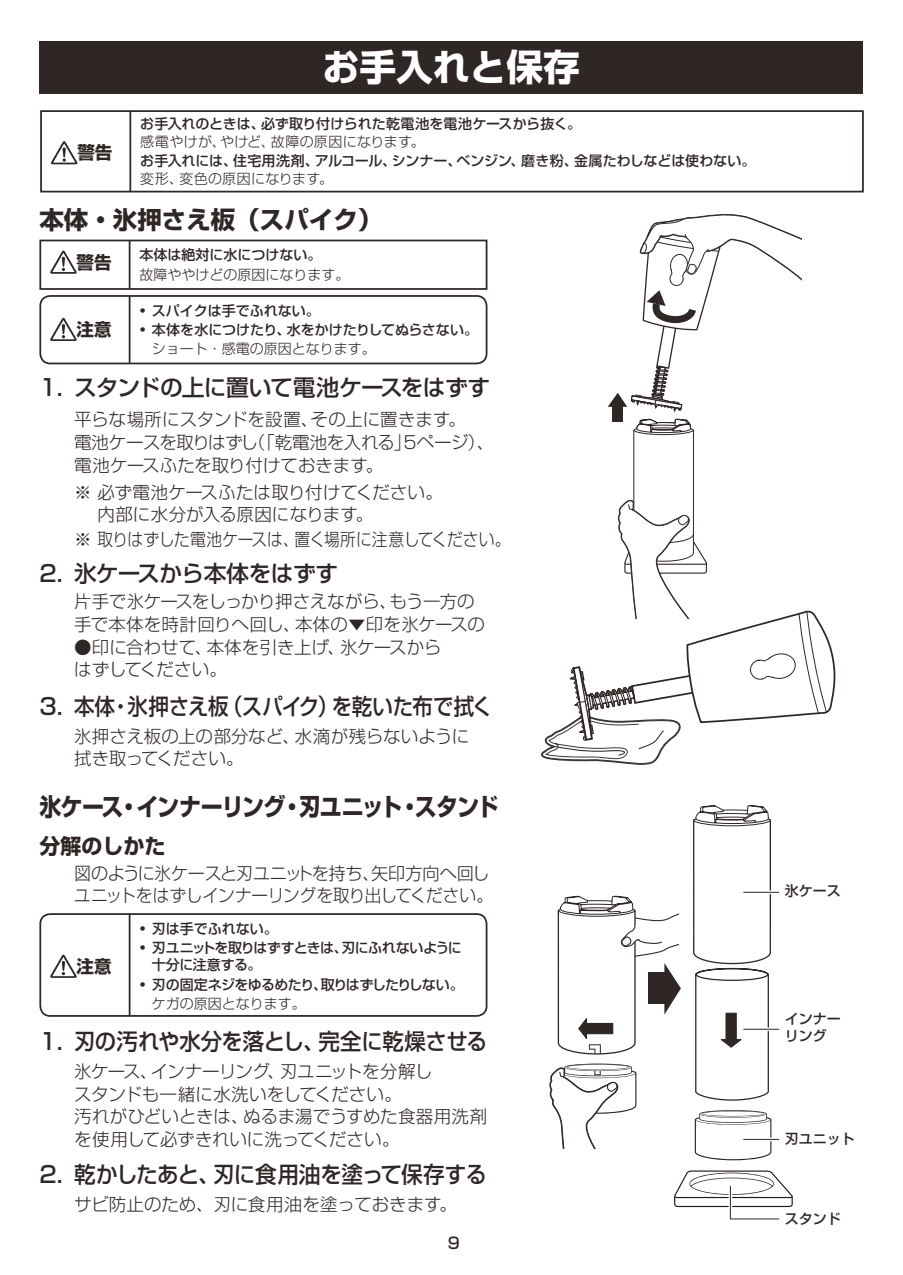
<style>
.page{position:relative;width:903px;height:1275px;background:#fff}
.page>*{position:absolute;margin:0;border:0;box-sizing:border-box;transform-origin:0 0}
.t1{font:700 36.75px "Shin Go Pro";color:#fff}
.t2{font:700 24.5px "Shin Go Pro";letter-spacing:-.025em;color:#2f2725;scale:.9 1}
.t3{font:700 24.5px "Shin Go Pro";color:#2f2725}
.t4{font:500 22.75px "Shin Go Pro";letter-spacing:-.02em;color:#2f2725}
.t5{font:700 21px "Shin Go Pro";color:#2f2725}
.t6{font:300 17.5px/22.8px "Shin Go Pro";letter-spacing:-.01em;color:#2f2725}
.t7{font:700 17.5px "Shin Go Pro";color:#2f2725}
.t8{font:500 15.75px "Shin Go Pro";color:#2f2725}
.t9{font:500 14px/17.5px "Shin Go Pro";color:#2f2725}
.t10{font:300 14px "Shin Go Pro";color:#2f2725}
.t11{font:500 14px/16.8px "Shin Go Pro";letter-spacing:-.035em;color:#2f2725}
.t12{font:500 14px "Shin Go Pro";letter-spacing:-.05em;color:#2f2725}
.t13{font:300 14px "Shin Go Pro";letter-spacing:.02em;color:#2f2725}
</style>
<div class="page">
<div style="left:39px;top:41px;width:824px;height:52px;background:#2f2725"></div>
<hr style="left:129px;top:240px;width:1px;height:49px;background:#2f2725">
<svg style="left:50px;top:251px;width:27px;height:23px"></svg>
<div style="left:39px;top:240px;width:448px;height:50px;border:2px solid #2f2725"></div>
<hr style="left:129px;top:296px;width:1px;height:67px;background:#2f2725">
<svg style="left:50px;top:317px;width:27px;height:24px"></svg>
<div style="left:39px;top:295px;width:448px;height:69px;border:2px solid #2f2725;border-radius:10px"></div>
<hr style="left:129px;top:111px;width:2px;height:81px;background:#2f2725">
<svg style="left:51px;top:141px;width:26px;height:23px"></svg>
<div style="left:40px;top:110px;width:824px;height:82px;border:2px solid #2f2725"></div>
<hr style="left:129px;top:914px;width:1px;height:102px;background:#2f2725">
<svg style="left:50px;top:955px;width:27px;height:23px"></svg>
<div style="left:39px;top:913px;width:448px;height:104px;border:2px solid #2f2725;border-radius:10px"></div>
<svg style="left:541px;top:214px;width:295px;height:551px"></svg>
<svg style="left:549px;top:805px;width:244px;height:415px"></svg>
<p class="t7" style="left:77px;top:139px;width:36px">警告</p>
<h1 class="t1" style="left:323px;top:38px;width:259px">お手入れと保存</h1>
<p class="t9" style="left:140px;top:113px;width:442px">お手入れのときは、必ず取り付けられた乾電池を電池ケースから抜く。</p>
<p class="t13" style="left:140px;top:130px;width:286px">感電やけが、やけど、故障の原因になります。</p>
<p class="t9" style="left:140px;top:150px;width:617px">お手入れには、住宅用洗剤、アルコール、シンナー、ベンジン、磨き粉、金属たわしなどは使わない。</p>
<p class="t10" style="left:140px;top:167px;width:194px">変形、変色の原因になります。</p>
<h2 class="t3" style="left:39px;top:201px;width:344px">本体・氷押さえ板（スパイク）</h2>
<p class="t7" style="left:77px;top:248px;width:36px">警告</p>
<p class="t9" style="left:140px;top:245px;width:183px">本体は絶対に水につけない。</p>
<p class="t10" style="left:140px;top:263px;width:211px">故障ややけどの原因になります。</p>
<p class="t7" style="left:77px;top:315px;width:36px">注意</p>
<p class="t9" style="left:140px;top:300px;width:182px">• スパイクは手でふれない。</p>
<p class="t9" style="left:140px;top:319px;width:340px">• 本体を水につけたり、水をかけたりしてぬらさない。</p>
<p class="t10" style="left:152px;top:337px;width:226px">ショート・感電の原因となります。</p>
<h3 class="t4" style="left:39px;top:369px;width:452px">1. スタンドの上に置いて電池ケースをはずす</h3>
<p class="t6" style="left:74px;top:406px;width:421px">平らな場所にスタンドを設置、その上に置きます。<br>電池ケースを取りはずし（「乾電池を入れる」5ページ）、電池ケースふたを取り付けておきます。</p>
<p class="t6" style="left:74px;top:478px;width:370px">※ 必ず電池ケースふたは取り付けてください。　 内部に水分が入る原因になります。</p>
<p class="t6" style="left:74px;top:526px;width:438px">※ 取りはずした電池ケースは、置く場所に注意してください。</p>
<h3 class="t4" style="left:39px;top:554px;width:300px">2. 氷ケースから本体をはずす</h3>
<p class="t6" style="left:74px;top:588px;width:412px">片手で氷ケースをしっかり押さえながら、もう一方の手で本体を時計回りへ回し、本体の▼印を氷ケースの</p>
<p class="t6" style="left:74px;top:634px;width:369px">●印に合わせて、本体を引き上げ、氷ケースからはずしてください。</p>
<h3 class="t4" style="left:39px;top:688px;width:455px">3. 本体・氷押さえ板（スパイク）を乾いた布で拭く</h3>
<p class="t6" style="left:74px;top:722px;width:397px">氷押さえ板の上の部分など、水滴が残らないように拭き取ってください。</p>
<h2 class="t2" style="left:39px;top:787px;width:512px">氷ケース・インナーリング・刃ユニット・スタンド</h2>
<p class="t5" style="left:39px;top:830px;width:127px">分解のしかた</p>
<p class="t6" style="left:74px;top:859px;width:420px">図のように氷ケースと刃ユニットを持ち、矢印方向へ回しユニットをはずしインナーリングを取り出してください。</p>
<p class="t9" style="left:140px;top:918px;width:140px">• 刃は手でふれない。</p>
<p class="t11" style="left:152px;top:938px;width:311px;text-indent:-12px">• 刃ユニットを取りはずすときは、刃にふれないように十分に注意する。</p>
<p class="t12" style="left:140px;top:973px;width:326px">• 刃の固定ネジをゆるめたり、取りはずしたりしない。</p>
<p class="t10" style="left:152px;top:992px;width:156px">ケガの原因となります。</p>
<h3 class="t4" style="left:39px;top:1022px;width:449px">1. 刃の汚れや水分を落とし、完全に乾燥させる</h3>
<p class="t6" style="left:74px;top:1058px;width:415px">氷ケース、インナーリング、刃ユニットを分解し<br>スタンドも一緒に水洗いをしてください。<br>汚れがひどいときは、ぬるま湯でうすめた食器用洗剤を使用して必ずきれいに洗ってください。</p>
<h3 class="t4" style="left:39px;top:1156px;width:449px">2. 乾かしたあと、刃に食用油を塗って保存する</h3>
<p class="t6" style="left:74px;top:1191px;width:384px">サビ防止のため、刃に食用油を塗っておきます。</p>
<p class="t7" style="left:77px;top:952px;width:36px">注意</p>
<p class="t8" style="left:448px;top:1230px;width:13px">9</p>
<p class="t9" style="left:785px;top:881px;width:57px">氷ケース</p>
<p class="t9" style="left:785px;top:1008px;width:57px">インナーリング</p>
<p class="t9" style="left:785px;top:1128px;width:71px">刃ユニット</p>
<p class="t9" style="left:785px;top:1208px;width:57px">スタンド</p>
</div>
